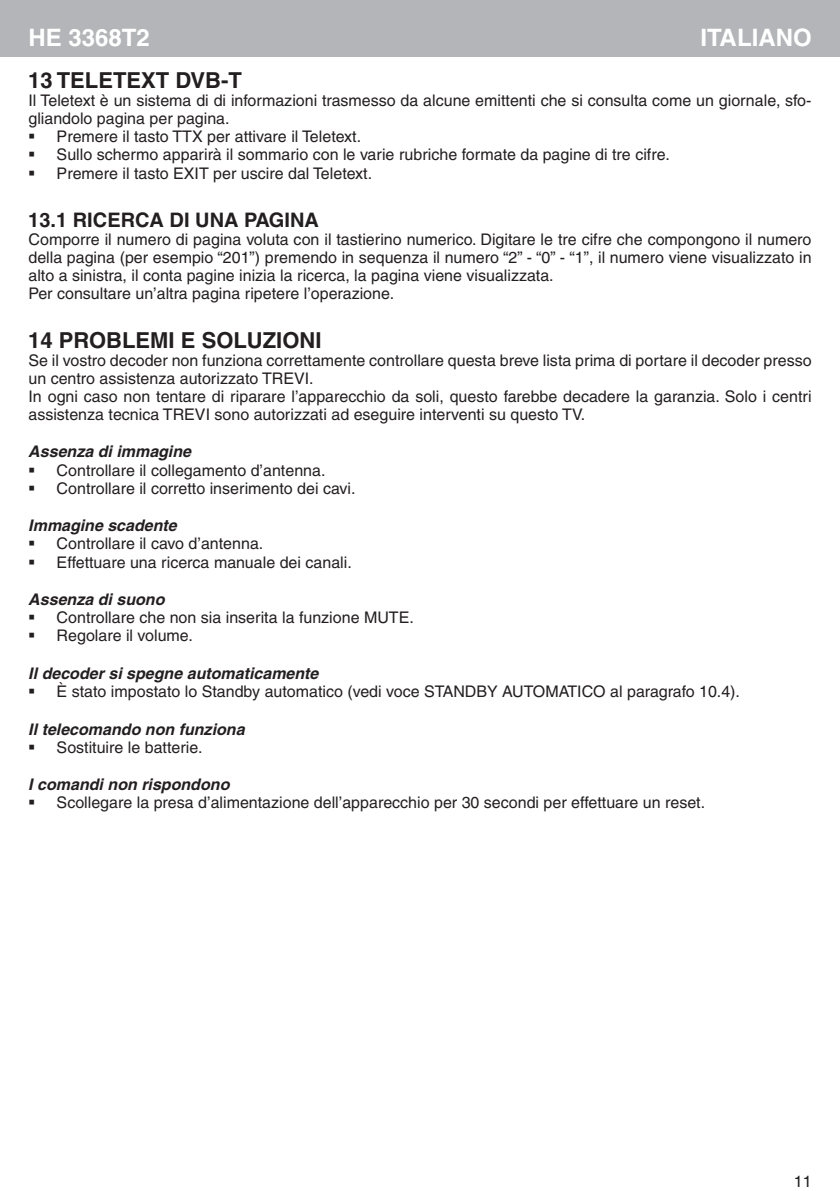
<style>
.page{position:relative;width:840px;height:1191px;background:#fff}
.page>*{position:absolute;margin:0;border:0;box-sizing:border-box;transform-origin:0 0}
.Titolo_lingua{font:700 24px "Helvetica";color:#fff}
.Titolo{font:700 22px "Helvetica";color:#231f20}
.Sottotitolo{font:700 20px "Helvetica";color:#231f20}
.Corpo_testo{font:16px/18px "Helvetica";color:#231f20}
.Testo_rientrato{font:16px "Helvetica";color:#231f20}
.Didascalia{font:italic 700 16px "Helvetica";color:#231f20}
</style>
<div class="page">
<div style="left:0;top:0;width:839px;height:57px;background:#b4b5b8"></div>
<p class="Titolo_lingua" style="left:700px;top:23px;width:113px">ITALIANO</p>
<h1 class="Titolo_lingua" style="left:28px;top:23px;width:123px">HE 3368T2</h1>
<p class="Titolo" style="left:28px;top:67px;width:215px">13 TELETEXT DVB-T</p>
<p class="Corpo_testo" style="left:28px;top:91px;width:784px">Il Teletext è un sistema di di informazioni trasmesso da alcune emittenti che si consulta come un giornale, sfo&shy;gliandolo pagina per pagina.</p>
<p class="Testo_rientrato" style="left:28px;top:127px;width:334px">▪ Premere il tasto TTX per attivare il Teletext.</p>
<p class="Testo_rientrato" style="left:28px;top:145px;width:642px">▪ Sullo schermo apparirà il sommario con le varie rubriche formate da pagine di tre cifre.</p>
<p class="Testo_rientrato" style="left:28px;top:164px;width:345px">▪ Premere il tasto EXIT per uscire dal Teletext.</p>
<p class="Sottotitolo" style="left:28px;top:208px;width:292px">13.1 RICERCA DI UNA PAGINA</p>
<p class="Corpo_testo" style="left:28px;top:230px;width:784px;text-align:justify">Comporre il numero di pagina voluta con il tastierino numerico. Digitare le tre cifre che compongono il numero della pagina (per esempio “201”) premendo in sequenza il numero “2” - “0” - “1”, il numero viene visualizzato in alto a sinistra, il conta pagine inizia la ricerca, la pagina viene visualizzata.</p>
<p class="Corpo_testo" style="left:28px;top:285px;width:367px">Per consultare un’altra pagina ripetere l’operazione.</p>
<p class="Titolo" style="left:28px;top:326px;width:294px">14 PROBLEMI E SOLUZIONI</p>
<p class="Corpo_testo" style="left:28px;top:351px;width:784px">Se il vostro decoder non funziona correttamente controllare questa breve lista prima di portare il decoder presso un centro assistenza autorizzato TREVI.</p>
<p class="Corpo_testo" style="left:28px;top:387px;width:784px">In ogni caso non tentare di riparare l’apparecchio da soli, questo farebbe decadere la garanzia. Solo i centri assistenza tecnica TREVI sono autorizzati ad eseguire interventi su questo TV.</p>
<p class="Didascalia" style="left:28px;top:442px;width:164px">Assenza di immagine</p>
<p class="Testo_rientrato" style="left:28px;top:460px;width:298px">▪ Controllare il collegamento d’antenna.</p>
<p class="Testo_rientrato" style="left:28px;top:479px;width:328px">▪ Controllare il corretto inserimento dei cavi.</p>
<p class="Didascalia" style="left:28px;top:516px;width:150px">Immagine scadente</p>
<p class="Testo_rientrato" style="left:28px;top:534px;width:236px">▪ Controllare il cavo d’antenna.</p>
<p class="Testo_rientrato" style="left:28px;top:552px;width:325px">▪ Effettuare una ricerca manuale dei canali.</p>
<p class="Didascalia" style="left:28px;top:589px;width:138px">Assenza di suono</p>
<p class="Testo_rientrato" style="left:28px;top:608px;width:387px">▪ Controllare che non sia inserita la funzione MUTE.</p>
<p class="Testo_rientrato" style="left:28px;top:626px;width:166px">▪ Regolare il volume.</p>
<p class="Didascalia" style="left:28px;top:663px;width:291px">Il decoder si spegne automaticamente</p>
<p class="Testo_rientrato" style="left:28px;top:682px;width:712px">▪ È stato impostato lo Standby automatico (vedi voce STANDBY AUTOMATICO al paragrafo 10.4).</p>
<p class="Didascalia" style="left:28px;top:719px;width:218px">Il telecomando non funziona</p>
<p class="Testo_rientrato" style="left:28px;top:737px;width:176px">▪ Sostituire le batterie.</p>
<p class="Didascalia" style="left:28px;top:774px;width:202px">I comandi non rispondono</p>
<p class="Testo_rientrato" style="left:28px;top:793px;width:678px">▪ Scollegare la presa d’alimentazione dell’apparecchio per 30 secondi per effettuare un reset.</p>
<p class="Corpo_testo" style="left:793px;top:1171px;width:19px">11</p>
</div>
